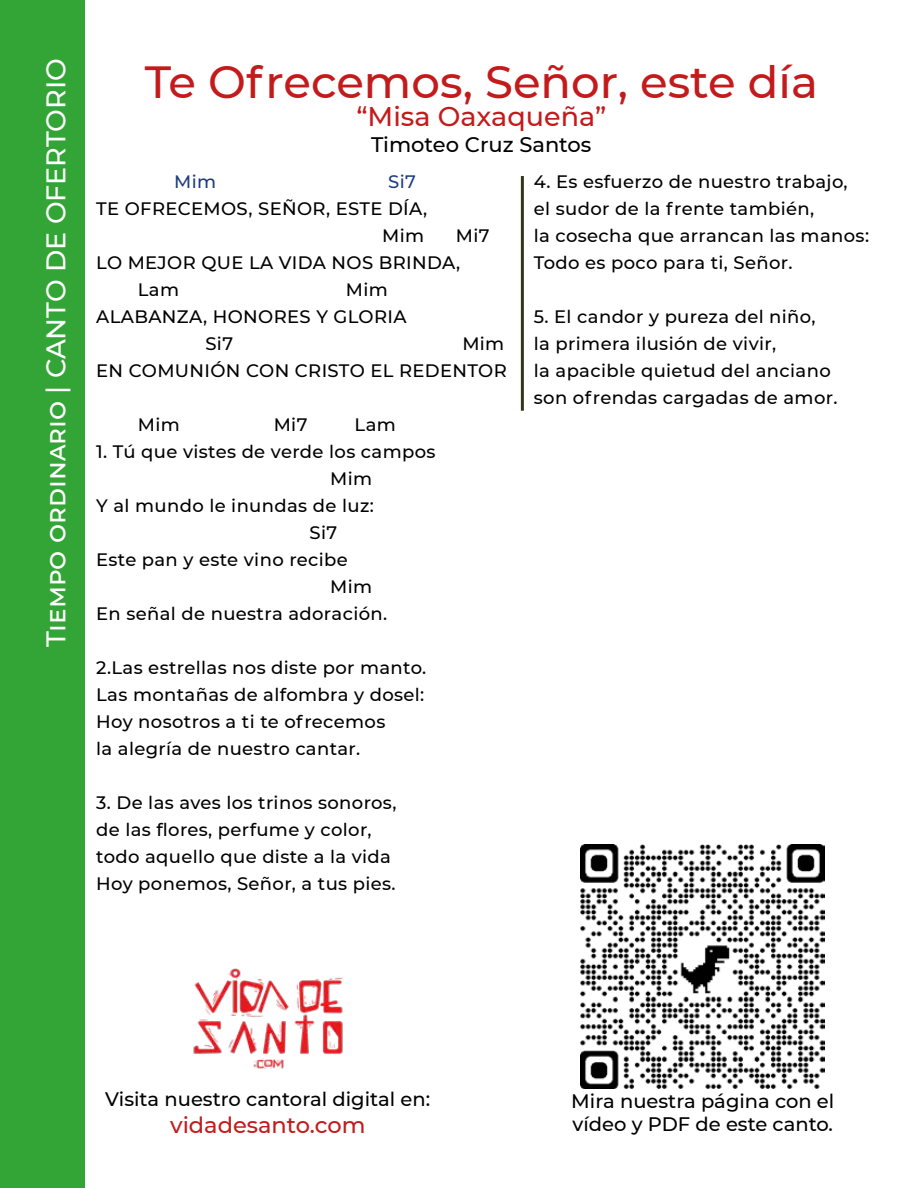
<style>
.page{position:relative;width:918px;height:1188px;background:#fff}
.page>*{position:absolute;margin:0;border:0;box-sizing:border-box;transform-origin:0 0}
.t1{font:500 45px "Montserrat";color:#c31b1c}
.t2{font:500 27px "Montserrat";color:#fff}
.t3{font:500 27px "Montserrat";color:#c31b1c}
.t4{font:500 22.5px "Montserrat";color:#c31b1c}
.t5{font:500 21px "Montserrat";color:#000}
.t6{font:500 19.5px/23.4px "Montserrat";color:#000}
.t7{font:500 18px/27px "Montserrat";letter-spacing:.02em;color:#000}
.t8{font:500 18px "Montserrat";letter-spacing:.02em;color:#1e3d7e}
</style>
<div class="page">
<div style="left:0;top:0;width:85px;height:1188px;background:#32a536"></div>
<img style="left:193px;top:968px;width:150px;height:101px">
<img style="left:581px;top:845px;width:244px;height:244px">
<hr style="left:521px;top:176px;width:3px;height:235px;background:#32361e">
<h2 class="t2" style="left:37px;top:647px;width:591px;rotate:-90deg">Tiempo ordinario | CANTO DE OFERTORIO</h2>
<h1 class="t1" style="left:145px;top:51px;width:675px">Te Ofrecemos, Señor, este día</h1>
<h2 class="t3" style="left:356px;top:98px;width:251px">“Misa Oaxaqueña”</h2>
<p class="t5" style="left:371px;top:129px;width:222px">Timoteo Cruz Santos</p>
<p class="t8" style="left:174px;top:169px;width:43px">Mim</p>
<p class="t8" style="left:388px;top:169px;width:29px">Si7</p>
<p class="t7" style="left:96px;top:194px;width:333px;text-align:right">TE OFRECEMOS, SEÑOR, ESTE DÍA,<br>Mim</p>
<p class="t7" style="left:456px;top:221px;width:35px">Mi7</p>
<p class="t7" style="left:96px;top:248px;width:366px">LO MEJOR QUE LA VIDA NOS BRINDA,</p>
<p class="t7" style="left:138px;top:275px;width:43px">Lam</p>
<p class="t7" style="left:346px;top:275px;width:43px">Mim</p>
<p class="t7" style="left:96px;top:302px;width:312px">ALABANZA, HONORES Y GLORIA</p>
<p class="t7" style="left:205px;top:329px;width:29px">Si7</p>
<p class="t7" style="left:96px;top:329px;width:412px;text-align:right">Mim<br>EN COMUNIÓN CON CRISTO EL REDENTOR</p>
<p class="t7" style="left:138px;top:410px;width:43px">Mim</p>
<p class="t7" style="left:274px;top:410px;width:35px">Mi7</p>
<p class="t7" style="left:355px;top:410px;width:43px">Lam</p>
<p class="t7" style="left:96px;top:437px;width:341px">1. Tú que vistes de verde los campos</p>
<p class="t7" style="left:330px;top:464px;width:43px">Mim</p>
<p class="t7" style="left:96px;top:491px;width:279px">Y al mundo le inundas de luz:</p>
<p class="t7" style="left:309px;top:518px;width:29px">Si7</p>
<p class="t7" style="left:96px;top:545px;width:253px">Este pan y este vino recibe</p>
<p class="t7" style="left:330px;top:572px;width:43px">Mim</p>
<p class="t7" style="left:96px;top:599px;width:293px">En señal de nuestra adoración.</p>
<p class="t7" style="left:96px;top:653px;width:332px">2.Las estrellas nos diste por manto.<br>Las montañas de alfombra y dosel:<br>Hoy nosotros a ti te ofrecemos<br>la alegría de nuestro cantar.</p>
<p class="t7" style="left:96px;top:788px;width:302px">3. De las aves los trinos sonoros, de las flores, perfume y color, todo aquello que diste a la vida<br>Hoy ponemos, Señor, a tus pies.</p>
<p class="t7" style="left:534px;top:167px;width:337px">4. Es esfuerzo de nuestro trabajo,<br>el sudor de la frente también,<br>la cosecha que arrancan las manos:<br>Todo es poco para ti, Señor.</p>
<p class="t7" style="left:534px;top:302px;width:305px">5. El candor y pureza del niño,<br>la primera ilusión de vivir,<br>la apacible quietud del anciano son ofrendas cargadas de amor.</p>
<p class="t6" style="left:105px;top:1087px;width:326px">Visita nuestro cantoral digital en:</p>
<p class="t4" style="left:170px;top:1110px;width:197px">vidadesanto.com</p>
<p class="t6" style="left:571px;top:1089px;width:265px">Mira nuestra página con el vídeo y PDF de este canto.</p>
</div>
